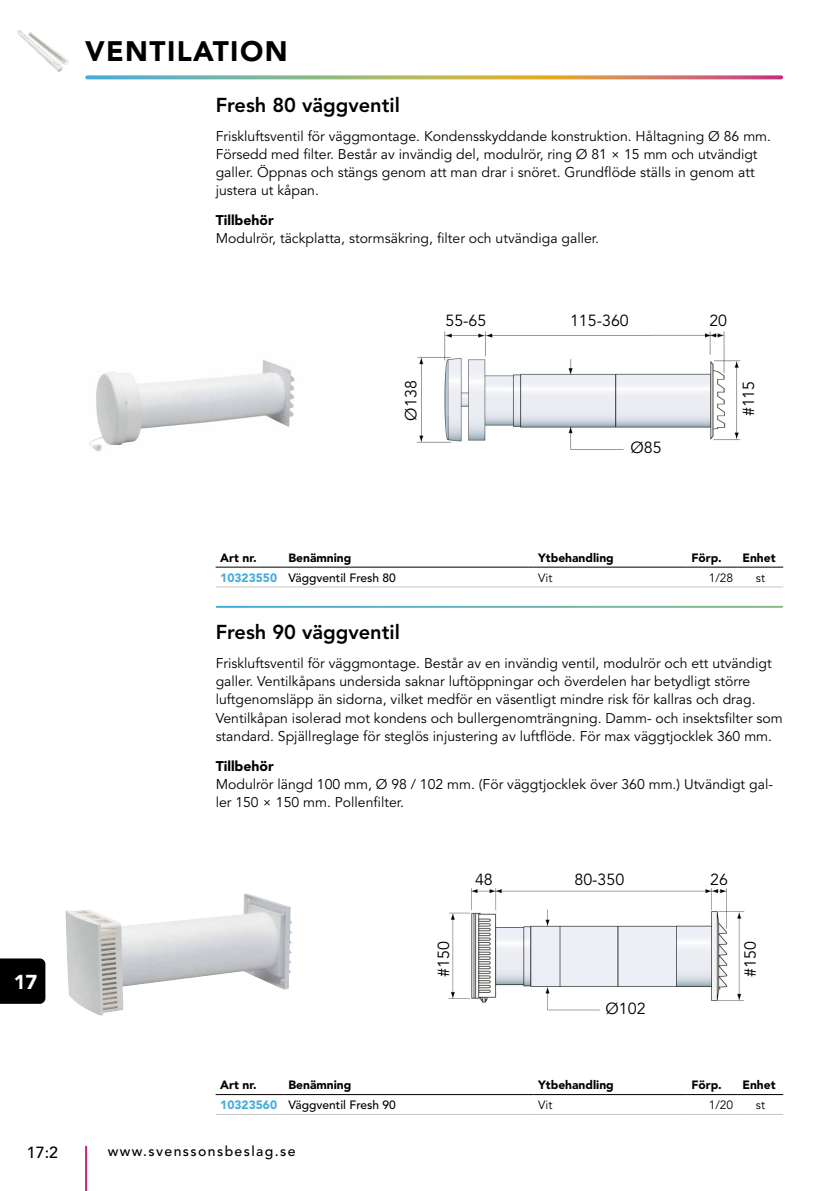
<style>
.page{position:relative;width:840px;height:1191px;background:#fff}
.page>*{position:absolute;margin:0;border:0;box-sizing:border-box;transform-origin:0 0}
.t1{font:900 28px "Avenir LT Std";letter-spacing:.05em;color:#000}
.t2{font:800 20px "Avenir LT Std";color:#000}
.t3{font:900 20px "Avenir LT Std";color:#fff}
.t4{font:16px "Avenir LT Std";color:#000}
.t5{font:500 16px "Avenir LT Std";color:#000}
.t6{font:14px/18px "Avenir LT Std";color:#000}
.t7{font:500 14px "Avenir LT Std";letter-spacing:.1em;color:#000}
.t8{font:900 14px "Avenir LT Std";color:#000}
.t9{font:900 12px "Avenir LT Std";color:#000}
.t10{font:500 12px "Avenir LT Std";color:#000}
.t11{font:12px "Avenir LT Std";color:#000}
.s1{color:#fff}
.s2{font-weight:900;color:#43acdd}
</style>
<div class="page">
<div style="left:0;top:958px;width:45px;height:45px;background:#000"></div>
<svg style="left:87px;top:75px;width:693px;height:4px;background:#b1a884"></svg>
<hr style="left:85px;top:1146px;width:2px;height:45px;background:#c42180">
<img style="left:17px;top:30px;width:51px;height:42px">
<hr style="left:215px;top:566px;width:68px;height:1px;background:#000">
<hr style="left:283px;top:566px;width:250px;height:1px;background:#000">
<hr style="left:533px;top:566px;width:153px;height:1px;background:#000">
<hr style="left:686px;top:566px;width:51px;height:1px;background:#000">
<hr style="left:737px;top:566px;width:45px;height:1px;background:#000">
<hr style="left:215px;top:586px;width:68px;height:1px;background:#c5c5c7">
<hr style="left:283px;top:586px;width:250px;height:1px;background:#c5c5c7">
<hr style="left:533px;top:586px;width:153px;height:1px;background:#c5c5c7">
<hr style="left:686px;top:586px;width:51px;height:1px;background:#c5c5c7">
<hr style="left:737px;top:586px;width:45px;height:1px;background:#c5c5c7">
<hr style="left:215px;top:1094px;width:68px;height:1px;background:#000">
<hr style="left:283px;top:1094px;width:250px;height:1px;background:#000">
<hr style="left:533px;top:1094px;width:153px;height:1px;background:#000">
<hr style="left:686px;top:1094px;width:51px;height:1px;background:#000">
<hr style="left:737px;top:1094px;width:45px;height:1px;background:#000">
<hr style="left:215px;top:1114px;width:68px;height:1px;background:#c5c5c7">
<hr style="left:283px;top:1114px;width:250px;height:1px;background:#c5c5c7">
<hr style="left:533px;top:1114px;width:153px;height:1px;background:#c5c5c7">
<hr style="left:686px;top:1114px;width:51px;height:1px;background:#c5c5c7">
<hr style="left:737px;top:1114px;width:45px;height:1px;background:#c5c5c7">
<img style="left:89px;top:360px;width:206px;height:92px">
<img style="left:416px;top:331px;width:325px;height:119px">
<div style="left:624px;top:438px;width:43px;height:18px;background:#fff"></div>
<div style="left:401px;top:369px;width:18px;height:63px;background:#fff"></div>
<div style="left:738px;top:367px;width:18px;height:63px;background:#fff"></div>
<img style="left:65px;top:893px;width:227px;height:122px">
<img style="left:448px;top:888px;width:297px;height:123px">
<div style="left:602px;top:999px;width:46px;height:18px;background:#fff"></div>
<div style="left:434px;top:936px;width:17px;height:46px;background:#fff"></div>
<div style="left:740px;top:936px;width:18px;height:46px;background:#fff"></div>
<h1 class="t1" style="left:85px;top:34px;width:204px">VENTILATION</h1>
<h2 class="t2" style="left:215px;top:93px;width:186px">Fresh 80 väggventil</h2>
<p class="t6" style="left:215px;top:128px;width:556px">Friskluftsventil för väggmontage. Kondensskyddande konstruktion. Håltagning Ø 86 mm.<br>Försedd med filter. Består av invändig del, modulrör, ring Ø 81 × 15 mm och utvändigt galler. Öppnas och stängs genom att man drar i snöret. Grundflöde ställs in genom att justera ut kåpan.</p>
<p class="t8" style="left:215px;top:212px;width:60px">Tillbehör</p>
<p class="t6" style="left:215px;top:230px;width:385px">Modulrör, täckplatta, stormsäkring, filter och utvändiga galler.</p>
<p class="t4" style="left:445px;top:311px;width:42px">55-65</p>
<p class="t4" style="left:569px;top:311px;width:60px">115-360</p>
<p class="t4" style="left:709px;top:311px;width:19px">20</p>
<p class="t4" style="left:401px;top:420px;width:42px;rotate:-90deg">Ø138</p>
<p class="t4" style="left:739px;top:416px;width:37px;rotate:-90deg">#115</p>
<p class="t4" style="left:630px;top:438px;width:33px">Ø85</p>
<p class="t9" style="left:220px;top:550px;width:41px">Art nr.<span class="s1">.</span></p>
<p class="t9" style="left:288px;top:550px;width:64px">Benämning</p>
<p class="t9" style="left:538px;top:550px;width:77px">Ytbehandling</p>
<p class="t9" style="left:691px;top:550px;width:32px">Förp.</p>
<p class="t9" style="left:742px;top:550px;width:35px">Enhet</p>
<p class="t10" style="left:220px;top:570px;width:177px"><span class="s2">10323550</span> Väggventil Fresh 80</p>
<p class="t11" style="left:538px;top:570px;width:16px">Vit</p>
<p class="t11" style="left:708px;top:570px;width:26px">1/28</p>
<p class="t11" style="left:755px;top:570px;width:11px">st</p>
<h2 class="t2" style="left:215px;top:620px;width:186px">Fresh 90 väggventil</h2>
<p class="t6" style="left:215px;top:655px;width:568px">Friskluftsventil för väggmontage. Består av en invändig ventil, modulrör och ett utvändigt galler. Ventilkåpans undersida saknar luftöppningar och överdelen har betydligt större luftgenomsläpp än sidorna, vilket medför en väsentligt mindre risk för kallras och drag.<br>Ventilkåpan isolerad mot kondens och bullergenomträngning. Damm- och insektsfilter som standard. Spjällreglage för steglös injustering av luftflöde. För max väggtjocklek 360 mm.</p>
<p class="t8" style="left:215px;top:757px;width:60px">Tillbehör</p>
<p class="t6" style="left:215px;top:775px;width:558px">Modulrör längd 100 mm, Ø 98 / 102 mm. (För väggtjocklek över 360 mm.) Utvändigt gal&shy;ler 150 × 150 mm. Pollenfilter.</p>
<h2 class="t3" style="left:14px;top:969px;width:25px">17</h2>
<p class="t4" style="left:474px;top:870px;width:19px">48</p>
<p class="t4" style="left:709px;top:870px;width:19px">26</p>
<p class="t4" style="left:574px;top:870px;width:51px">80-350</p>
<p class="t4" style="left:434px;top:977px;width:37px;rotate:-90deg">#150</p>
<p class="t4" style="left:740px;top:977px;width:37px;rotate:-90deg">#150</p>
<p class="t4" style="left:605px;top:999px;width:42px">Ø102</p>
<p class="t9" style="left:220px;top:1077px;width:41px">Art nr.<span class="s1">.</span></p>
<p class="t9" style="left:288px;top:1077px;width:64px">Benämning</p>
<p class="t9" style="left:538px;top:1077px;width:77px">Ytbehandling</p>
<p class="t9" style="left:691px;top:1077px;width:32px">Förp.</p>
<p class="t9" style="left:742px;top:1077px;width:35px">Enhet</p>
<p class="t10" style="left:220px;top:1098px;width:177px"><span class="s2">10323560</span> Väggventil Fresh 90</p>
<p class="t11" style="left:538px;top:1098px;width:16px">Vit</p>
<p class="t11" style="left:708px;top:1098px;width:26px">1/20</p>
<p class="t11" style="left:755px;top:1098px;width:11px">st</p>
<p class="t5" style="left:27px;top:1143px;width:33px">17:2</p>
<p class="t7" style="left:108px;top:1143px;width:189px">www.svenssonsbeslag.se</p>
</div>
